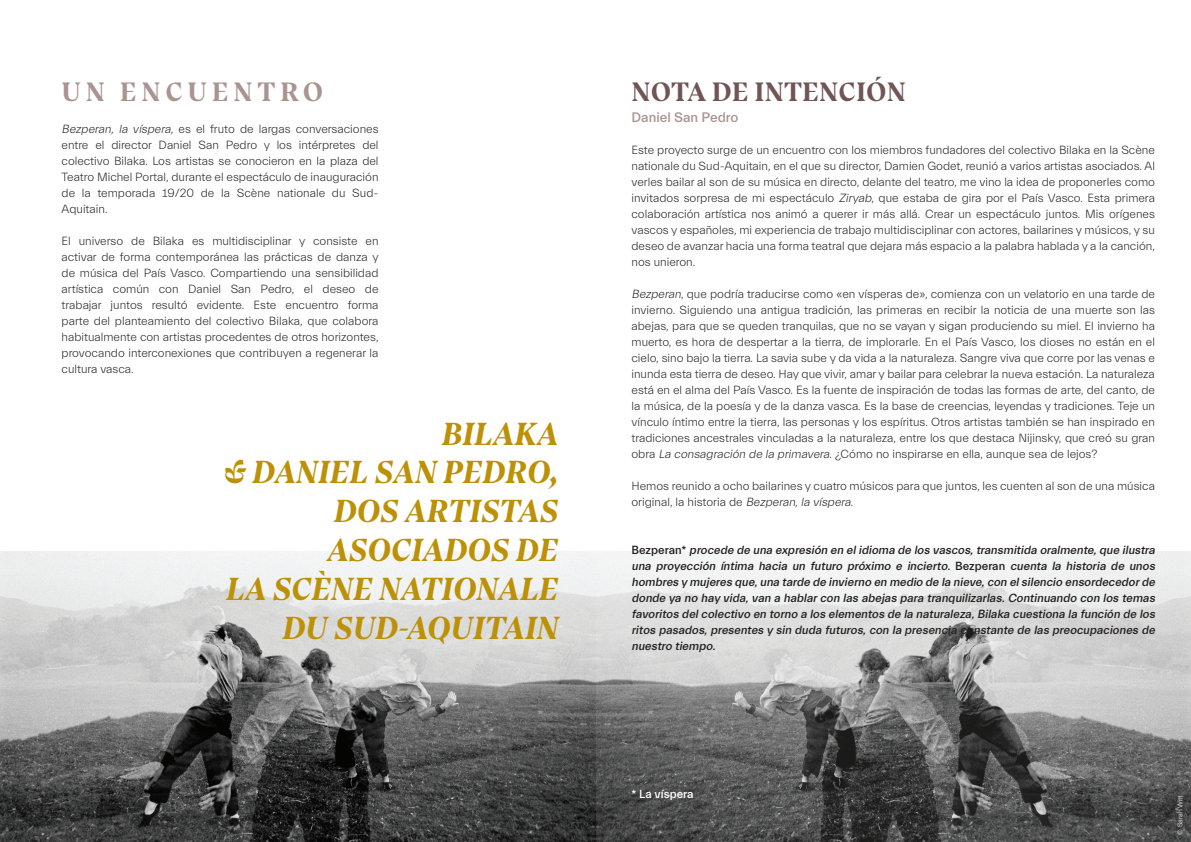
<style>
.page{position:relative;width:1191px;height:842px;background:#fff}
.page>*{position:absolute;margin:0;border:0;box-sizing:border-box;transform-origin:0 0}
.t1{font:italic 700 32.4px/38.9px "TRY Bluu Suuperstar";color:#bd9107;text-align:right}
.t2{font:700 27px "TRY Bluu Suuperstar";color:#715454}
.t3{font:700 27px "TRY Bluu Suuperstar";letter-spacing:.17em;color:#a99492}
.t4{font:500 14px "Everett";color:#a99492}
.t5{font:300 12px/16px "Everett";color:#231f20;text-align:justify}
.t6{font:italic 500 12px/16px "Everett";color:#231f20;text-align:justify}
.t7{font:500 12px "Everett";color:#fff}
.t8{font:300 7px "Everett";color:#fff}
.s1{font-style:italic}
.s2{font-style:normal}
</style>
<div class="page">
<img style="left:0;top:551px;width:1191px;height:291px">
<h2 class="t3" style="left:62px;top:75px;width:263px">UN ENCUENTRO</h2>
<p class="t5" style="left:62px;top:121px;width:318px"><span class="s1">Bezperan, la víspera,</span> es el fruto de largas conversaciones entre el director Daniel San Pedro y los intérpretes del colectivo Bilaka. Los artistas se conocieron en la plaza del Teatro Michel Portal, durante el espectáculo de inauguración de la temporada 19/20 de la Scène nationale du Sud-Aquitain.</p>
<p class="t5" style="left:62px;top:233px;width:319px">El universo de Bilaka es multidisciplinar y consiste en activar de forma contemporánea las prácticas de danza y de música del País Vasco. Compartiendo una sensibilidad artística común con Daniel San Pedro, el deseo de trabajar juntos resultó evidente. Este encuentro forma parte del planteamiento del colectivo Bilaka, que colabora habitualmente con artistas procedentes de otros horizontes, provocando interconexiones que contribuyen a regenerar la cultura vasca.</p>
<h1 class="t1" style="left:224px;top:414px;width:336px">BILAKA<br>&amp; DANIEL SAN PEDRO,<br>DOS ARTISTAS<br>ASOCIADOS DE<br>LA SCÈNE NATIONALE<br>DU SUD-AQUITAIN</h1>
<h2 class="t2" style="left:631px;top:75px;width:276px">NOTA DE INTENCIÓN</h2>
<p class="t4" style="left:631px;top:110px;width:108px">Daniel San Pedro</p>
<p class="t5" style="left:631px;top:142px;width:525px">Este proyecto surge de un encuentro con los miembros fundadores del colectivo Bilaka en la Scène nationale du Sud-Aquitain, en el que su director, Damien Godet, reunió a varios artistas asociados. Al verles bailar al son de su música en directo, delante del teatro, me vino la idea de proponerles como invitados sorpresa de mi espectáculo <span class="s1">Ziryab</span>, que estaba de gira por el País Vasco. Esta primera colaboración artística nos animó a querer ir más allá. Crear un espectáculo juntos. Mis orígenes vascos y españoles, mi experiencia de trabajo multidisciplinar con actores, bailarines y músicos, y su deseo de avanzar hacia una forma teatral que dejara más espacio a la palabra hablada y a la canción, nos unieron.</p>
<p class="t5" style="left:631px;top:286px;width:525px"><span class="s1">Bezperan</span>, que podría traducirse como «en vísperas de», comienza con un velatorio en una tarde de invierno. Siguiendo una antigua tradición, las primeras en recibir la noticia de una muerte son las abejas, para que se queden tranquilas, que no se vayan y sigan produciendo su miel. El invierno ha muerto, es hora de despertar a la tierra, de implorarle. En el País Vasco, los dioses no están en el cielo, sino bajo la tierra. La savia sube y da vida a la naturaleza. Sangre viva que corre por las venas e inunda esta tierra de deseo. Hay que vivir, amar y bailar para celebrar la nueva estación. La naturaleza está en el alma del País Vasco. Es la fuente de inspiración de todas las formas de arte, del canto, de la música, de la poesía y de la danza vasca. Es la base de creencias, leyendas y tradiciones. Teje un vínculo íntimo entre la tierra, las personas y los espíritus. Otros artistas también se han inspirado en tradiciones ancestrales vinculadas a la naturaleza, entre los que destaca Nijinsky, que creó su gran obra <span class="s1">La consagración de la primavera</span>. ¿Cómo no inspirarse en ella, aunque sea de lejos?</p>
<p class="t5" style="left:631px;top:478px;width:525px">Hemos reunido a ocho bailarines y cuatro músicos para que juntos, les cuenten al son de una música original, la historia de <span class="s1">Bezperan,la víspera</span>.</p>
<p class="t6" style="left:631px;top:542px;width:527px"><span class="s2">B e z p e r a n *</span> procede de una expresión en elidioma de los vascos,transmitida oralmente,que ilustra una proyección íntima hacia un futuro próximo e incierto. <span class="s2">B e z p e r a n</span> cuenta la historia de unos hombres y mujeres que,una tarde de invierno en medio de la nieve,con elsilencio ensordecedorde donde ya no hay vida, van a hablarcon las abejas para tranquilizarlas. Continuando con los temas favoritos delcolectivo en torno a los elementos de la naturaleza,Bilaka cuestiona la función de los ritos pasados, presentes y sin duda futuros, con la presencia constante de las preocupaciones de nuestro tiempo.</p>
<p class="t7" style="left:631px;top:787px;width:64px">* La víspera</p>
<p class="t8" style="left:1176px;top:835px;width:41px;rotate:-90deg">© Sarah Witt</p>
</div>
